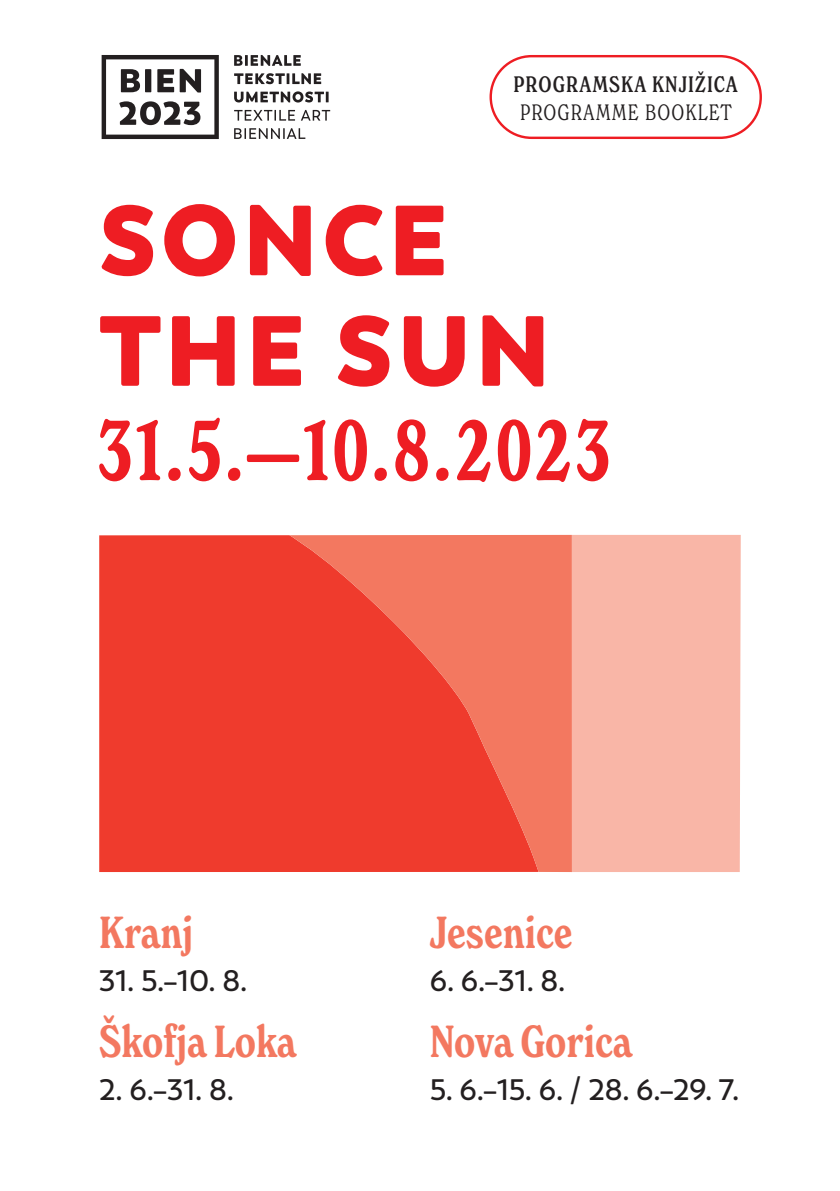
<style>
.page{position:relative;width:840px;height:1191px;background:#fff}
.page>*{position:absolute;margin:0;border:0;box-sizing:border-box;transform-origin:0 0}
.t1{font:600 condensed 44px "New Spirit";color:#f37860}
.t2{font:600 29.6px "Boston";color:#231f20}
.t3{font:500 condensed 22px "New Spirit";letter-spacing:.05em;color:#231f20}
.t4{font:300 condensed 22px "New Spirit";letter-spacing:.05em;color:#231f20}
</style>
<div class="page">
<div style="left:99px;top:535px;width:190px;height:337px;background:#ef3b2d"></div>
<div style="left:571px;top:535px;width:169px;height:337px;background:#f9b6a7"></div>
<svg style="left:289px;top:535px;width:282px;height:337px;background:#f05644"></svg>
<svg style="left:101px;top:205px;width:52px;height:71px"></svg>
<svg style="left:164px;top:204px;width:71px;height:72px"></svg>
<svg style="left:250px;top:205px;width:60px;height:71px"></svg>
<svg style="left:325px;top:205px;width:57px;height:71px"></svg>
<svg style="left:395px;top:206px;width:48px;height:69px"></svg>
<svg style="left:99px;top:419px;width:31px;height:62px"></svg>
<svg style="left:136px;top:420px;width:24px;height:60px"></svg>
<div style="left:168px;top:468px;width:12px;height:13px;background:#ee1d23;border-radius:50%"></div>
<svg style="left:189px;top:418px;width:31px;height:63px"></svg>
<div style="left:228px;top:468px;width:12px;height:13px;background:#ee1d23;border-radius:50%"></div>
<div style="left:247px;top:454px;width:52px;height:8px;background:#ee1d23;border-radius:3px"></div>
<svg style="left:304px;top:420px;width:23px;height:60px"></svg>
<svg style="left:334px;top:419px;width:33px;height:62px"></svg>
<div style="left:374px;top:468px;width:12px;height:13px;background:#ee1d23;border-radius:50%"></div>
<svg style="left:395px;top:419px;width:32px;height:62px"></svg>
<div style="left:436px;top:468px;width:12px;height:13px;background:#ee1d23;border-radius:50%"></div>
<svg style="left:457px;top:419px;width:33px;height:63px"></svg>
<svg style="left:497px;top:419px;width:33px;height:62px"></svg>
<svg style="left:536px;top:419px;width:33px;height:63px"></svg>
<svg style="left:577px;top:419px;width:31px;height:62px"></svg>
<svg style="left:100px;top:316px;width:60px;height:70px"></svg>
<svg style="left:172px;top:316px;width:62px;height:70px"></svg>
<svg style="left:253px;top:316px;width:48px;height:70px"></svg>
<svg style="left:338px;top:315px;width:51px;height:72px"></svg>
<svg style="left:403px;top:316px;width:61px;height:71px"></svg>
<svg style="left:482px;top:315px;width:61px;height:71px"></svg>
<div style="left:489px;top:55px;width:272px;height:84px;border:2px solid #ee1d23;border-radius:41px"></div>
<svg style="left:102px;top:55px;width:117px;height:84px"></svg>
<svg style="left:234px;top:128px;width:71px;height:11px"></svg>
<svg style="left:234px;top:55px;width:66px;height:11px"></svg>
<svg style="left:234px;top:73px;width:87px;height:11px"></svg>
<svg style="left:234px;top:91px;width:94px;height:12px"></svg>
<svg style="left:234px;top:110px;width:61px;height:11px"></svg>
<svg style="left:301px;top:110px;width:29px;height:11px"></svg>
<p class="t3" style="left:513px;top:70px;width:226px">PROGRAMSKA KNJIŽICA</p>
<p class="t4" style="left:519px;top:98px;width:213px">PROGRAMME BOOKLET</p>
<h1 class="t1" style="left:99px;top:905px;width:95px">Kranj</h1>
<p class="t2" style="left:99px;top:963px;width:149px">31. 5.–10. 8.</p>
<h1 class="t1" style="left:99px;top:1014px;width:199px">Škofja Loka</h1>
<p class="t2" style="left:99px;top:1072px;width:136px">2. 6.–31. 8.</p>
<h1 class="t1" style="left:429px;top:905px;width:144px">Jesenice</h1>
<p class="t2" style="left:429px;top:963px;width:137px">6. 6.–31. 8.</p>
<h1 class="t1" style="left:429px;top:1014px;width:204px">Nova Gorica</h1>
<p class="t2" style="left:429px;top:1072px;width:311px">5. 6.–15. 6. / 28. 6.–29. 7.</p>
</div>
